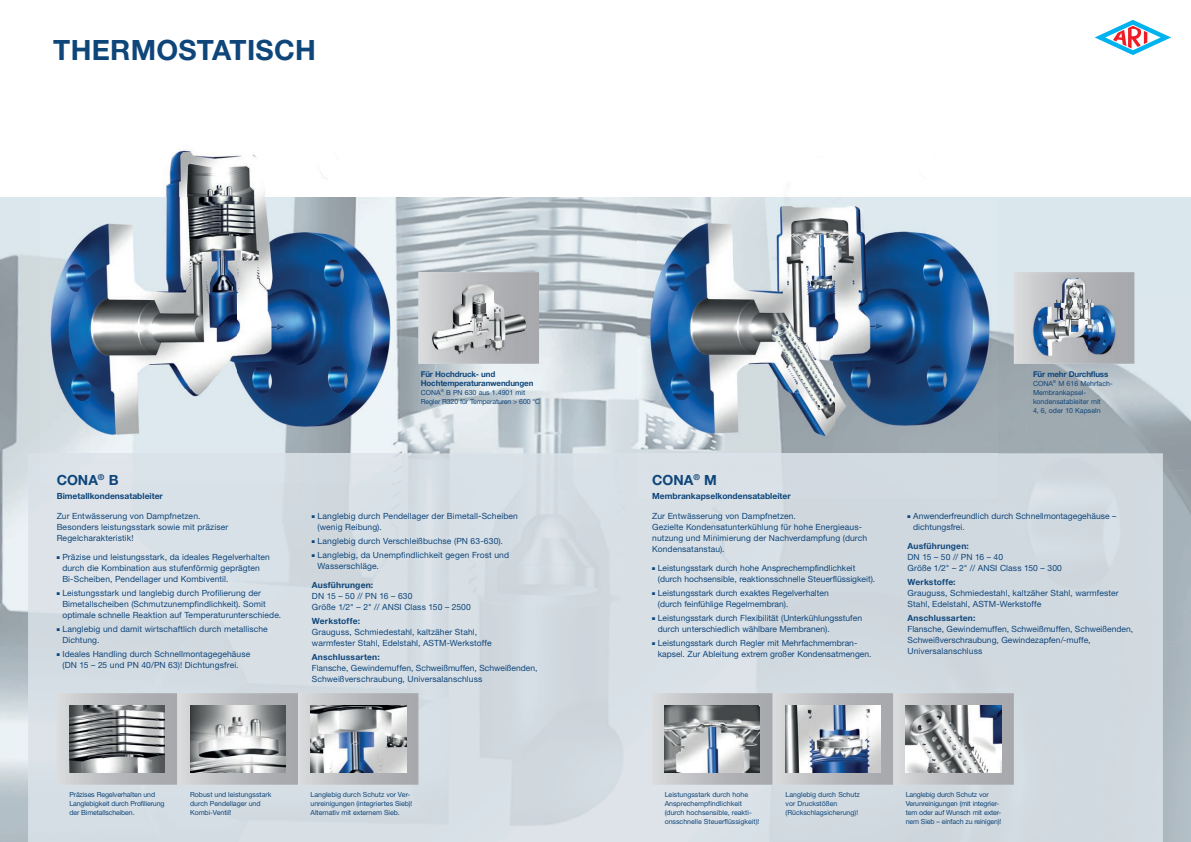
<style>
.page{position:relative;width:1191px;height:842px;background:#fff}
.page>*{position:absolute;margin:0;border:0;box-sizing:border-box;transform-origin:0 0}
.t1{font:700 28px "Helvetica Neue LT Pro";letter-spacing:.01em;color:#0f467a}
.t2{font:700 14px "Helvetica Neue LT Pro";color:#0f467a}
.t3{font:8.5px/11px "Helvetica Neue LT Pro";letter-spacing:.01em;color:#0f467a}
.t4{font:700 8.5px "Helvetica Neue LT Pro";letter-spacing:.015em;color:#0f467a}
.t5{font:700 8px/9px "Helvetica Neue LT Pro";letter-spacing:-.02em;color:#0f467a}
.t6{font:7px/9px "Helvetica Neue LT Pro";color:#0f467a}
.t7{font:7px/9px "Helvetica Neue LT Pro";letter-spacing:-.02em;color:#0f467a}
</style>
<div class="page">
<img style="left:401px;top:197px;width:236px;height:81px">
<img style="left:0;top:197px;width:41px;height:645px">
<div style="left:997px;top:259px;width:194px;height:38px;background:#dae7ec"></div>
<img style="left:401px;top:273px;width:18px;height:181px">
<img style="left:529px;top:278px;width:108px;height:176px">
<img style="left:997px;top:293px;width:28px;height:161px">
<img style="left:1100px;top:297px;width:91px;height:173px">
<img style="left:633px;top:321px;width:4px;height:133px">
<img style="left:1025px;top:364px;width:75px;height:90px">
<img style="left:419px;top:364px;width:110px;height:90px">
<img style="left:1162px;top:470px;width:29px;height:372px">
<div style="left:624px;top:454px;width:42px;height:388px;background:#d8e0e6"></div>
<div style="left:916px;top:497px;width:79px;height:196px;background:#d1d9e0"></div>
<div style="left:378px;top:640px;width:253px;height:80px;background:#d3dce2"></div>
<div style="left:28px;top:664px;width:65px;height:178px;background:#d5dee5"></div>
<div style="left:92px;top:666px;width:180px;height:27px;background:#d3dce3"></div>
<div style="left:87px;top:785px;width:74px;height:57px;background:#d5dee5"></div>
<svg style="left:57px;top:693px;width:361px;height:92px;background:#bcbdc0"></svg>
<svg style="left:652px;top:693px;width:362px;height:92px;background:#bdbec1"></svg>
<img style="left:69px;top:705px;width:95px;height:67px">
<img style="left:190px;top:705px;width:95px;height:67px">
<img style="left:310px;top:705px;width:96px;height:68px">
<img style="left:664px;top:705px;width:96px;height:68px">
<img style="left:785px;top:705px;width:95px;height:68px">
<img style="left:905px;top:705px;width:96px;height:68px">
<img style="left:637px;top:197px;width:360px;height:300px">
<svg style="left:418px;top:272px;width:121px;height:92px;background:#bec0c3"></svg>
<img style="left:431px;top:274px;width:95px;height:87px">
<svg style="left:1014px;top:272px;width:120px;height:92px;background:#bebfc2"></svg>
<img style="left:1031px;top:275px;width:85px;height:85px">
<img style="left:41px;top:150px;width:360px;height:332px">
<svg style="left:1094px;top:20px;width:77px;height:35px"></svg>
<h1 class="t1" style="left:53px;top:32px;width:264px">THERMOSTATISCH</h1>
<h2 class="t2" style="left:57px;top:471px;width:63px">CONA<sup>®</sup> B</h2>
<p class="t4" style="left:57px;top:490px;width:108px">Bimetallkondensatableiter</p>
<p class="t3" style="left:57px;top:510px;width:173px">Zur Entwässerung von Dampfnetzen.<br>Besonders leistungsstark sowie mit präziser<br>Regelcharakteristik!</p>
<p class="t3" style="left:62px;top:552px;width:209px;text-indent:-6px">■ Präzise und leistungsstark, da ideales Regelverhalten durch die Kombination aus stufenförmig geprägten<br>Bi-Scheiben, Pendellager und Kombiventil.</p>
<p class="t3" style="left:62px;top:588px;width:220px;text-indent:-6px">■ Leistungsstark und langlebig durch Profilierung der<br>Bimetallscheiben (Schmutzunempfindlichkeit). Somit optimale schnelle Reaktion auf Temperaturunterschiede.</p>
<p class="t3" style="left:62px;top:623px;width:207px;text-indent:-6px">■ Langlebig und damit wirtschaftlich durch metallische<br>Dichtung.</p>
<p class="t3" style="left:62px;top:648px;width:189px;text-indent:-6px">■ Ideales Handling durch Schnellmontagegehäuse (DN 15 – 25 und PN 40/PN 63)! Dichtungsfrei.</p>
<p class="t5" style="left:421px;top:369px;width:114px">Für Hochdruck- und<br>Hochtemperaturanwendungen</p>
<p class="t7" style="left:421px;top:387px;width:121px">CONA<sup>®</sup> B PN 630 aus 1.4901 mit<br>Regler R320 für Temperaturen &gt; 600 °C</p>
<p class="t3" style="left:317px;top:510px;width:202px;text-indent:-6px">■ Langlebig durch Pendellager der Bimetall-Scheiben (wenig Reibung).</p>
<p class="t3" style="left:312px;top:535px;width:192px">■ Langlebig durch Verschleißbuchse (PN 63-630).</p>
<p class="t3" style="left:317px;top:549px;width:193px;text-indent:-6px">■ Langlebig, da Unempfindlichkeit gegen Frost und<br>Wasserschläge.</p>
<p class="t4" style="left:312px;top:580px;width:63px">Ausführungen:</p>
<p class="t3" style="left:312px;top:590px;width:160px">DN 15 – 50 // PN 16 – 630<br>Größe 1/2" – 2" // ANSI Class 150 – 2500</p>
<p class="t4" style="left:312px;top:616px;width:50px">Werkstoffe:</p>
<p class="t3" style="left:312px;top:626px;width:181px">Grauguss, Schmiedestahl, kaltzäher Stahl, warmfester Stahl, Edelstahl, ASTM-Werkstoffe</p>
<p class="t4" style="left:312px;top:651px;width:69px">Anschlussarten:</p>
<p class="t3" style="left:312px;top:662px;width:227px">Flansche, Gewindemuffen, Schweißmuffen, Schweißenden,<br>Schweißverschraubung, Universalanschluss</p>
<p class="t7" style="left:69px;top:789px;width:97px">Präzises Regelverhalten und<br>Langlebigkeit durch Profilierung der Bimetallscheiben.</p>
<p class="t6" style="left:190px;top:789px;width:83px">Robust und leistungsstark durch Pendellager und<br>Kombi-Ventil!</p>
<p class="t6" style="left:310px;top:789px;width:103px">Langlebig durch Schutz vor Ver&shy;unreinigungen (integriertes Sieb)!<br>Alternativ mit externem Sieb.</p>
<h2 class="t2" style="left:652px;top:471px;width:66px">CONA<sup>®</sup> M</h2>
<p class="t4" style="left:652px;top:490px;width:140px">Membrankapselkondensatableiter</p>
<p class="t3" style="left:652px;top:510px;width:216px">Zur Entwässerung von Dampfnetzen.<br>Gezielte Kondensatunterkühlung für hohe Energieaus&shy;nutzung und Minimierung der Nachverdampfung (durch Kondensatanstau).</p>
<p class="t3" style="left:658px;top:563px;width:219px;text-indent:-6px">■ Leistungsstark durch hohe Ansprechempfindlichkeit (durch hochsensible, reaktionsschnelle Steuerflüssigkeit).</p>
<p class="t3" style="left:658px;top:588px;width:172px;text-indent:-6px">■ Leistungsstark durch exaktes Regelverhalten (durch feinfühlige Regelmembran).</p>
<p class="t3" style="left:658px;top:612px;width:206px;text-indent:-6px">■ Leistungsstark durch Flexibilität (Unterkühlungsstufen durch unterschiedlich wählbare Membranen).</p>
<p class="t3" style="left:658px;top:637px;width:215px;text-indent:-6px">■ Leistungsstark durch Regler mit Mehrfachmembran&shy;kapsel. Zur Ableitung extrem großer Kondensatmengen.</p>
<p class="t5" style="left:1033px;top:369px;width:77px">Für mehr Durchfluss</p>
<p class="t6" style="left:1033px;top:378px;width:81px">CONA<sup>®</sup> M 616 Mehrfach-<br>Membrankapsel&shy;kondensatableiter mit<br>4, 6, oder 10 Kapseln</p>
<p class="t3" style="left:913px;top:510px;width:205px;text-indent:-6px">■ Anwenderfreundlich durch Schnellmontagegehäuse – dichtungsfrei.</p>
<p class="t4" style="left:907px;top:541px;width:63px">Ausführungen:</p>
<p class="t3" style="left:907px;top:552px;width:156px">DN 15 – 50 // PN 16 – 40<br>Größe 1/2" – 2" // ANSI Class 150 – 300</p>
<p class="t4" style="left:907px;top:577px;width:50px">Werkstoffe:</p>
<p class="t3" style="left:907px;top:588px;width:212px">Grauguss, Schmiedestahl, kaltzäher Stahl, warmfester<br>Stahl, Edelstahl, ASTM-Werkstoffe</p>
<p class="t4" style="left:907px;top:613px;width:69px">Anschlussarten:</p>
<p class="t3" style="left:907px;top:623px;width:227px">Flansche, Gewindemuffen, Schweißmuffen, Schweißenden,<br>Schweißverschraubung, Gewindezapfen/-muffe,<br>Universalanschluss</p>
<p class="t6" style="left:664px;top:790px;width:96px">Leistungsstark durch hohe<br>Ansprechempfindlichkeit (durch hochsensible, reakti&shy;onsschnelle Steuerflüssigkeit)!</p>
<p class="t6" style="left:785px;top:790px;width:76px">Langlebig durch Schutz vor Druckstößen (Rückschlagsicherung)!</p>
<p class="t7" style="left:905px;top:790px;width:97px">Langlebig durch Schutz vor<br>Verunreinigungen (mit integrier&shy;tem oder auf Wunsch mit exter&shy;nem Sieb – einfach zu reinigen)!</p>
</div>
